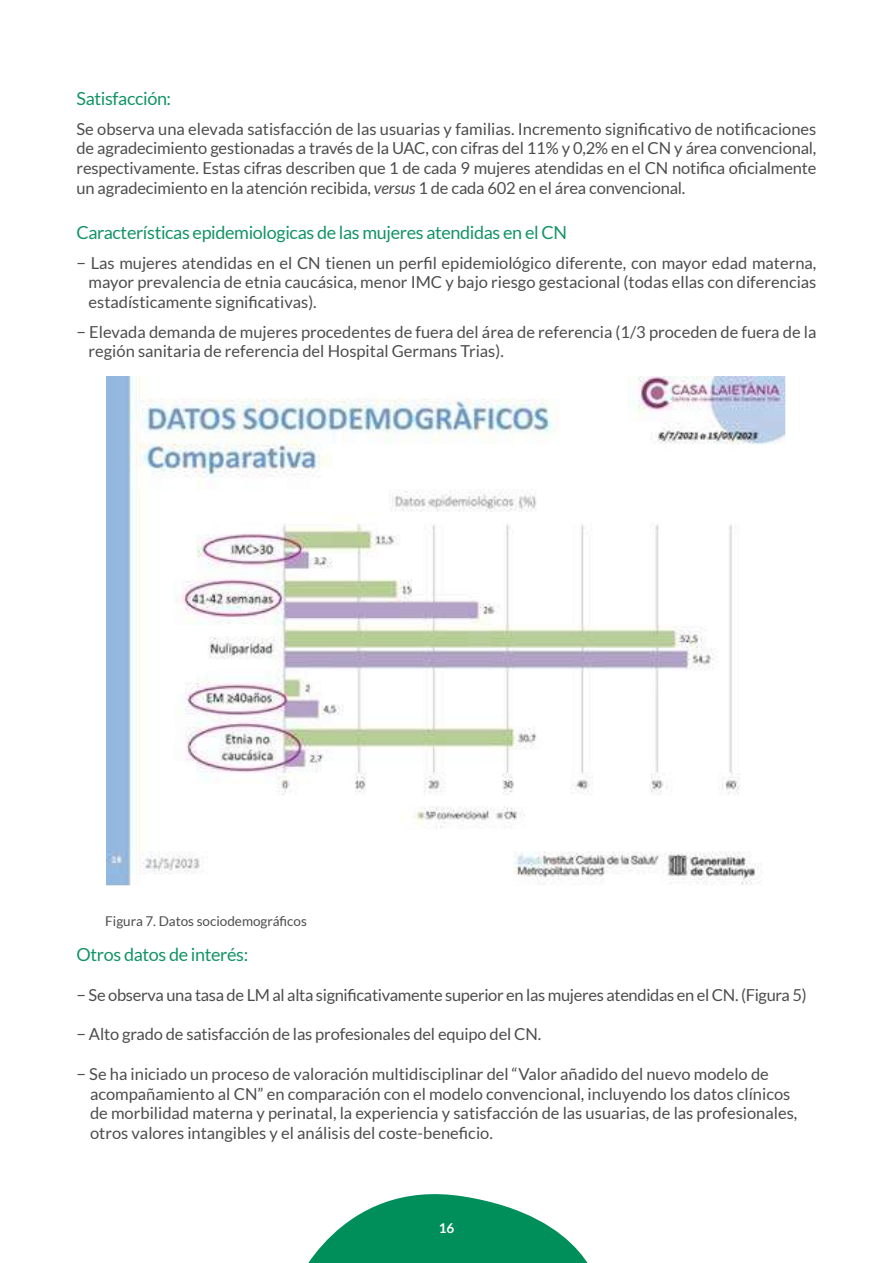
<style>
.page{position:relative;width:893px;height:1263px;background:#fff}
.page>*{position:absolute;margin:0;border:0;box-sizing:border-box;transform-origin:0 0}
.t1{font:18px "Lato";letter-spacing:-.02em;color:#139464}
.t2{font:16.5px/19.8px "Lato";color:#4d4d4d;text-align:justify}
.t3{font:16.5px "Lato";letter-spacing:-.02em;color:#4d4d4d}
.t4{font:13.5px "Lato";color:#4d4d4d}
.t5{font:700 13.5px "Lato";color:#fff}
.s1{font-style:italic}
</style>
<div class="page">
<svg style="left:308px;top:1194px;width:280px;height:69px"></svg>
<img style="left:106px;top:376px;width:680px;height:510px">
<p class="t1" style="left:77px;top:88px;width:96px">Satisfacción:</p>
<p class="t2" style="left:77px;top:119px;width:741px">Se observa una elevada satisfacción de las usuarias y familias. Incremento significativo de notificaciones de agradecimiento gestionadas a través de la UAC, con cifras del 11% y 0,2% en el CN y área convencional, respectivamente. Estas cifras describen que 1 de cada 9 mujeres atendidas en el CN notifica oficialmente un agradecimiento en la atención recibida, <span class="s1">versus</span> 1 de cada 602 en el área convencional.</p>
<p class="t1" style="left:77px;top:222px;width:492px">Características epidemiologicas de las mujeres atendidas en el CN</p>
<p class="t2" style="left:89px;top:253px;width:729px;text-indent:-12px">− Las mujeres atendidas en el CN tienen un perfil epidemiológico diferente, con mayor edad materna, mayor prevalencia de etnia caucásica, menor IMC y bajo riesgo gestacional (todas ellas con diferencias estadísticamente significativas).</p>
<p class="t2" style="left:89px;top:322px;width:729px;text-indent:-12px">− Elevada demanda de mujeres procedentes de fuera del área de referencia (1/3 proceden de fuera de la región sanitaria de referencia del Hospital Germans Trias).</p>
<p class="t4" style="left:105px;top:913px;width:203px">Figura 7. Datos sociodemográficos</p>
<p class="t1" style="left:77px;top:944px;width:173px">Otros datos de interés:</p>
<p class="t3" style="left:77px;top:985px;width:732px">− Se observa una tasa de LM al alta significativamente superior en las mujeres atendidas en el CN. (Figura 5)</p>
<p class="t2" style="left:77px;top:1024px;width:466px">− Alto grado de satisfacción de las profesionales del equipo del CN.</p>
<p class="t2" style="left:90px;top:1064px;width:709px;text-align:left;text-indent:-14px">− Se ha iniciado un proceso de valoración multidisciplinar del “Valor añadido del nuevo modelo de acompañamiento al CN” en comparación con el modelo convencional, incluyendo los datos clínicos de morbilidad materna y perinatal, la experiencia y satisfacción de las usuarias, de las profesionales, otros valores intangibles y el análisis del coste-beneficio.</p>
<p class="t5" style="left:439px;top:1221px;width:17px">16</p>
</div>
